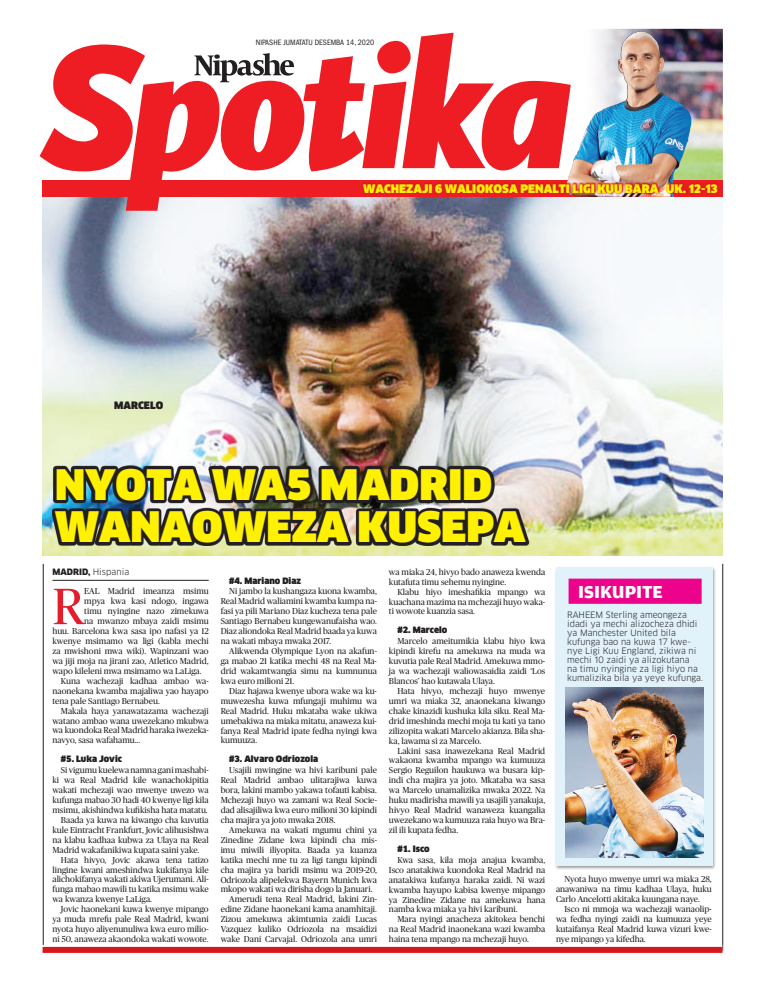
<style>
.page{position:relative;width:770px;height:993px;background:#fff}
.page>*{position:absolute;margin:0;border:0;box-sizing:border-box;transform-origin:0 0}
.t1{font:51px "Publico";color:#e41d2c}
.t2{font:900 41px/42px "Clan LF";color:#fff101}
.t3{font:700 18.3px "Amplitude Wide";color:#fff;scale:.95 1}
.t4{font:900 11.5px "Clan LF";color:#fff101}
.t5{font:900 10px "Clan";color:#231f20}
.t6{font:8.6px/9.9px "Publico";color:#231f20;text-align:justify}
.t7{font:8.6px/9px "Clan LF";color:#231f20}
.t8{font:900 8.6px "Clan";color:#231f20}
.t9{font:8.6px "Clan";color:#231f20}
.t10{font:condensed 8px "Franklin Gothic";color:#231f20}
.s1{font-weight:900}
</style>
<div class="page">
<img style="left:43px;top:197px;width:679px;height:358px">
<img style="left:579px;top:29px;width:144px;height:157px">
<hr style="left:43px;top:563px;width:1px;height:381px;background:#231f20">
<hr style="left:722px;top:563px;width:1px;height:387px;background:#231f20">
<svg style="left:40px;top:33px;width:531px;height:178px"></svg>
<svg style="left:194px;top:53px;width:100px;height:29px"></svg>
<div style="left:554px;top:566px;width:162px;height:304px;background:#231f20;opacity:.5"></div>
<div style="left:556px;top:568px;width:156px;height:297px;background:#e1f2fb"></div>
<img style="left:565px;top:687px;width:139px;height:170px">
<div style="left:568px;top:578px;width:133px;height:25px;background:#ed028c"></div>
<div style="left:37px;top:941px;width:690px;height:16px;background:#fff"></div>
<div style="left:43px;top:946px;width:679px;height:6px;background:#d7171f"></div>
<hr style="left:52px;top:580px;width:157px;height:1px;background:#231f20">
<div style="left:43px;top:180px;width:679px;height:17px;background:#ee1d23"></div>
<svg style="left:52px;top:465px;width:477px;height:81px;background:#3f3e3e"></svg>
<img style="left:592px;top:32px;width:47px;height:86px">
<svg style="left:362px;top:182px;width:357px;height:13px;fill:#d81820"></svg>
<p class="t10" style="left:256px;top:37px;width:120px">NIPASHE JUMATATU DESEMBA 14, 2020</p>
<p class="t5" style="left:114px;top:399px;width:44px">marcelo</p>
<h3 class="t4" style="left:363px;top:182px;width:356px">WACHEZAJI 6 WALIOKOSA PENALTI LIGI KUU BARA UK. 12-13</h3>
<h2 class="t2" style="left:55px;top:463px;width:471px">NYOTA WA5 MADRID<br>WANAOWEZA KUSEPA</h2>
<p class="t9" style="left:52px;top:566px;width:78px"><span class="s1">MADRID,</span> Hispania</p>
<h1 class="t1" style="left:52px;top:578px;width:34px">R</h1>
<p class="t6" style="left:84px;top:586px;width:126px">EAL Madrid imeanza msimu</p>
<p class="t6" style="left:84px;top:596px;width:126px">mpya kwa kasi ndogo, ingawa</p>
<p class="t6" style="left:84px;top:606px;width:126px">timu nyingine nazo zimekuwa</p>
<p class="t6" style="left:84px;top:616px;width:126px">na mwanzo mbaya zaidi msimu</p>
<p class="t6" style="left:52px;top:626px;width:158px">huu. Barcelona kwa sasa ipo nafasi ya 12</p>
<p class="t6" style="left:52px;top:636px;width:158px">kwenye msimamo wa ligi (kabla mechi</p>
<p class="t6" style="left:52px;top:645px;width:158px">za mwishoni mwa wiki). Wapinzani wao</p>
<p class="t6" style="left:52px;top:655px;width:158px">wa jiji moja na jirani zao, Atletico Madrid,</p>
<p class="t6" style="left:52px;top:665px;width:151px">wapo kileleni mwa msimamo wa LaLiga.</p>
<p class="t6" style="left:61px;top:675px;width:149px">Kuna wachezaji kadhaa ambao wa-</p>
<p class="t6" style="left:52px;top:685px;width:158px">naonekana kwamba majaliwa yao hayapo</p>
<p class="t6" style="left:52px;top:695px;width:109px">tena pale Santiago Bernabeu.</p>
<p class="t6" style="left:61px;top:705px;width:149px">Makala haya yanawatazama wachezaji</p>
<p class="t6" style="left:52px;top:715px;width:158px">watano ambao wana uwezekano mkubwa</p>
<p class="t6" style="left:52px;top:725px;width:158px">wa kuondoka Real Madrid haraka iwezeka-</p>
<p class="t6" style="left:52px;top:735px;width:89px">navyo, sasa wafahamu...</p>
<p class="t8" style="left:61px;top:754px;width:63px">#5. Luka Jovic</p>
<p class="t6" style="left:61px;top:765px;width:149px">Si vigumu kuelewa namna gani mashabi-</p>
<p class="t6" style="left:52px;top:774px;width:158px">ki wa Real Madrid kile wanachokipitia</p>
<p class="t6" style="left:52px;top:784px;width:158px">wakati mchezaji wao mwenye uwezo wa</p>
<p class="t6" style="left:52px;top:794px;width:158px">kufunga mabao 30 hadi 40 kwenye ligi kila</p>
<p class="t6" style="left:52px;top:804px;width:157px">msimu, akishindwa kufikisha hata matatu.</p>
<p class="t6" style="left:61px;top:814px;width:149px">Baada ya kuwa na kiwango cha kuvutia</p>
<p class="t6" style="left:52px;top:824px;width:158px">kule Eintracht Frankfurt, Jovic alihusishwa</p>
<p class="t6" style="left:52px;top:834px;width:158px">na klabu kadhaa kubwa za Ulaya na Real</p>
<p class="t6" style="left:52px;top:844px;width:148px">Madrid wakafanikiwa kupata saini yake.</p>
<p class="t6" style="left:61px;top:854px;width:149px">Hata hivyo, Jovic akawa tena tatizo</p>
<p class="t6" style="left:52px;top:864px;width:158px">lingine kwani ameshindwa kukifanya kile</p>
<p class="t6" style="left:52px;top:874px;width:158px">alichokifanya wakati akiwa Ujerumani. Ali-</p>
<p class="t6" style="left:52px;top:884px;width:158px">funga mabao mawili tu katika msimu wake</p>
<p class="t6" style="left:52px;top:894px;width:101px">wa kwanza kwenye LaLiga.</p>
<p class="t6" style="left:61px;top:903px;width:149px">Jovic haonekani kuwa kwenye mipango</p>
<p class="t6" style="left:52px;top:913px;width:158px">ya muda mrefu pale Real Madrid, kwani</p>
<p class="t6" style="left:52px;top:923px;width:158px">nyota huyo aliyenunuliwa kwa euro milio-</p>
<p class="t6" style="left:52px;top:933px;width:158px">ni 50, anaweza akaondoka wakati wowote.</p>
<p class="t8" style="left:229px;top:575px;width:73px">#4. Mariano Diaz</p>
<p class="t6" style="left:221px;top:586px;width:158px;text-indent:9px">Ni jambo la kushangaza kuona kwamba, Real Madrid waliamini kwamba kumpa na&shy;fasi ya pili Mariano Diaz kucheza tena pale Santiago Bernabeu kungewanufaisha wao.<br>Diaz aliondoka Real Madrid baada ya kuwa na wakati mbaya mwaka 2017.</p>
<p class="t6" style="left:221px;top:646px;width:158px;text-indent:9px">Alikwenda Olympique Lyon na akafun&shy;ga mabao 21 katika mechi 48 na Real Ma&shy;drid wakamtwangia simu na kumnunua kwa euro milioni 21.</p>
<p class="t6" style="left:221px;top:685px;width:158px;text-indent:9px">Diaz hajawa kwenye ubora wake wa ku&shy;muwezesha kuwa mfungaji muhimu wa Real Madrid. Huku mkataba wake ukiwa umebakiwa na miaka mitatu, anaweza kui&shy;fanya Real Madrid ipate fedha nyingi kwa kumuuza.</p>
<p class="t8" style="left:229px;top:754px;width:90px">#3. Alvaro Odriozola</p>
<p class="t6" style="left:221px;top:765px;width:158px;text-indent:9px">Usajili mwingine wa hivi karibuni pale Real Madrid ambao ulitarajiwa kuwa bora, lakini mambo yakawa tofauti kabisa.<br>Mchezaji huyo wa zamani wa Real Socie&shy;dad alisajiliwa kwa euro milioni 30 kipindi cha majira ya joto mwaka 2018.</p>
<p class="t6" style="left:229px;top:824px;width:149px">Amekuwa na wakati mgumu chini ya</p>
<p class="t6" style="left:221px;top:834px;width:158px">Zinedine Zidane kwa kipindi cha mis-</p>
<p class="t6" style="left:221px;top:844px;width:158px">imu miwili iliyopita. Baada ya kuanza</p>
<p class="t6" style="left:221px;top:854px;width:158px">katika mechi nne tu za ligi tangu kipindi</p>
<p class="t6" style="left:221px;top:864px;width:158px">cha majira ya baridi msimu wa 2019-20,</p>
<p class="t6" style="left:221px;top:874px;width:158px">Odriozola alipelekwa Bayern Munich kwa</p>
<p class="t6" style="left:221px;top:884px;width:153px">mkopo wakati wa dirisha dogo la Januari.</p>
<p class="t6" style="left:229px;top:894px;width:149px">Amerudi tena Real Madrid, lakini Zin-</p>
<p class="t6" style="left:221px;top:904px;width:158px">edine Zidane haonekani kama anamhitaji.</p>
<p class="t6" style="left:221px;top:914px;width:158px">Zizou amekuwa akimtumia zaidi Lucas</p>
<p class="t6" style="left:221px;top:923px;width:158px">Vazquez kuliko Odriozola na msaidizi</p>
<p class="t6" style="left:221px;top:933px;width:158px">wake Dani Carvajal. Odriozola ana umri</p>
<p class="t6" style="left:389px;top:566px;width:158px">wa miaka 24, hivyo bado anaweza kwenda kutafuta timu sehemu nyingine.</p>
<p class="t6" style="left:389px;top:586px;width:158px;text-indent:9px">Klabu hiyo imeshafikia mpango wa kuachana mazima na mchezaji huyo waka&shy;ti wowote kuanzia sasa.</p>
<p class="t8" style="left:397px;top:625px;width:51px">#2. Marcelo</p>
<p class="t6" style="left:389px;top:636px;width:158px;text-indent:9px">Marcelo ameitumikia klabu hiyo kwa kipindi kirefu na amekuwa na muda wa kuvutia pale Real Madrid. Amekuwa mmo&shy;ja wa wachezaji waliowasaidia zaidi ‘Los Blancos’ hao kutawala Ulaya.</p>
<p class="t6" style="left:389px;top:685px;width:158px;text-indent:9px">Hata hivyo, mchezaji huyo mwenye umri wa miaka 32, anaonekana kiwango chake kinazidi kushuka kila siku. Real Ma&shy;drid imeshinda mechi moja tu kati ya tano zilizopita wakati Marcelo akianza. Bila sha&shy;ka, lawama si za Marcelo.</p>
<p class="t6" style="left:389px;top:745px;width:158px;text-indent:9px">Lakini sasa inawezekana Real Madrid wakaona kwamba mpango wa kumuuza Sergio Reguilon haukuwa wa busara kip&shy;indi cha majira ya joto. Mkataba wa sasa wa Marcelo unamalizika mwaka 2022. Na huku madirisha mawili ya usajili yanakuja, hivyo Real Madrid wanaweza kuangalia uwezekano wa kumuuza raia huyo wa Bra&shy;zil ili kupata fedha.</p>
<p class="t8" style="left:397px;top:843px;width:34px">#1. Isco</p>
<p class="t6" style="left:389px;top:854px;width:158px;text-indent:9px">Kwa sasa, kila moja anajua kwamba, Isco anatakiwa kuondoka Real Madrid na anatakiwa kufanya haraka zaidi. Ni wazi kwamba hayupo kabisa kwenye mipango ya Zinedine Zidane na amekuwa hana namba kwa miaka ya hivi karibuni.</p>
<p class="t6" style="left:389px;top:914px;width:158px;text-indent:9px">Mara nyingi anacheza akitokea benchi na Real Madrid inaonekana wazi kwamba haina tena mpango na mchezaji huyo.</p>
<h3 class="t3" style="left:578px;top:581px;width:91px">ISIKUPITE</h3>
<p class="t7" style="left:567px;top:610px;width:137px">RAHEEM Sterling ameongeza idadi ya mechi alizocheza dhidi ya Manchester United bila kufunga bao na kuwa 17 kwe&shy;nye Ligi Kuu England, zikiwa ni mechi 10 zaidi ya alizokutana<br>na timu nyingine za ligi hiyo na kumalizika bila ya yeye kufunga.</p>
<p class="t6" style="left:556px;top:874px;width:157px;text-indent:9px">Nyota huyo mwenye umri wa miaka 28, anawaniwa na timu kadhaa Ulaya, huku Carlo Ancelotti akitaka kuungana naye.</p>
<p class="t6" style="left:556px;top:903px;width:157px;text-indent:9px">Isco ni mmoja wa wachezaji wanaolip&shy;wa fedha nyingi zaidi na kumuuza yeye kutaifanya Real Madrid kuwa vizuri kwe&shy;nye mipango ya kifedha.</p>
</div>
